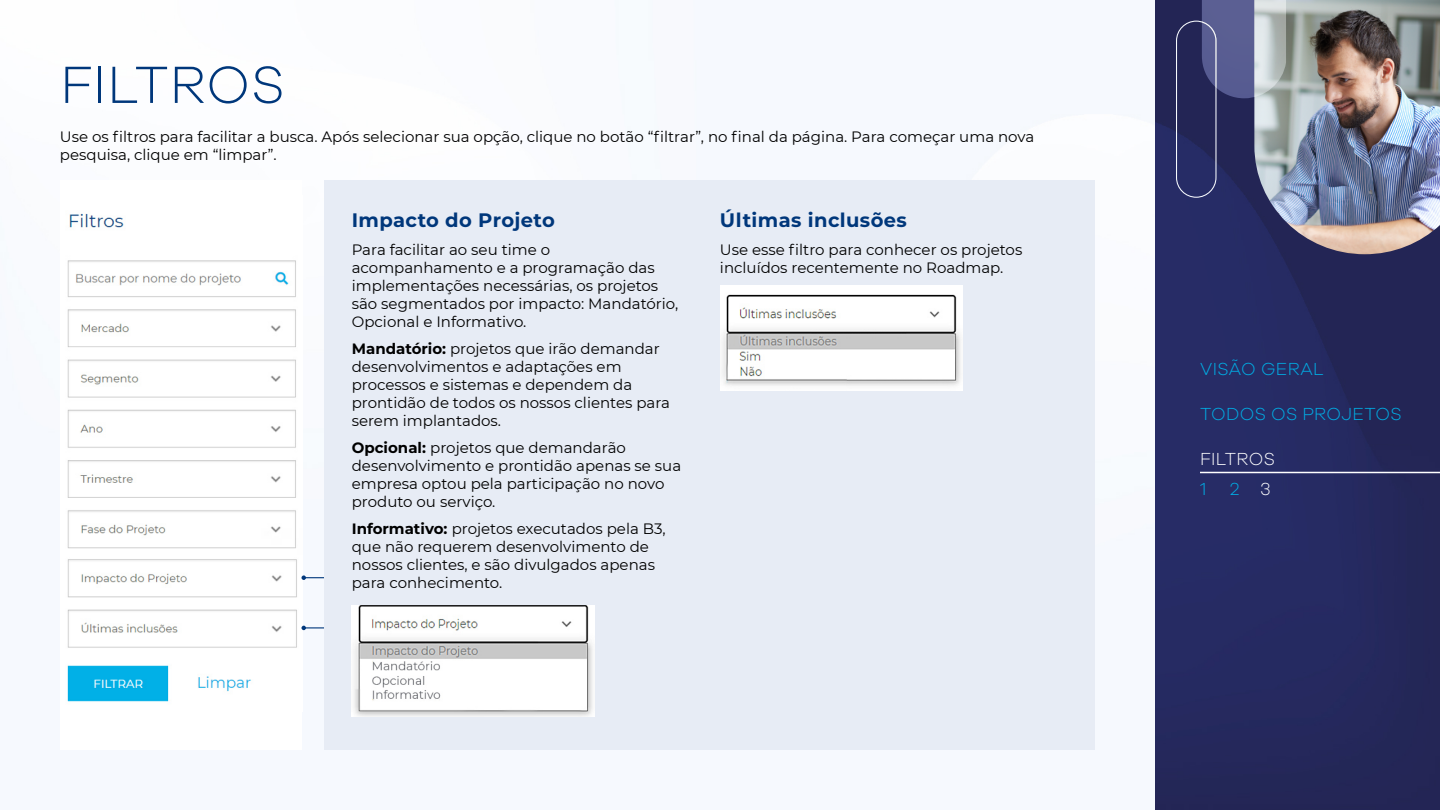
<style>
.page{position:relative;width:1440px;height:810px;background:#fff}
.page>*{position:absolute;margin:0;border:0;box-sizing:border-box;transform-origin:0 0}
.t1{font:300 54px "Galano Grotesque";letter-spacing:.02em;color:#00377b}
.t2{font:700 19.5px "Montserrat";letter-spacing:.02em;color:#00377b}
.t3{font:300 18px "Galano Grotesque";letter-spacing:.02em;color:#00afe6}
.t4{font:300 18px "Galano Grotesque";letter-spacing:.02em;color:#fff}
.t5{font:15px/18px "Montserrat";color:#000}
.s1{font-weight:700}
.s2{color:#fff}
</style>
<div class="page">
<img style="left:303px;top:0;width:1137px;height:810px">
<img style="left:1254px;top:0;width:186px;height:254px">
<div style="left:1176px;top:21px;width:41px;height:177px;border:1px solid #f7fafe;border-radius:20px"></div>
<img style="left:1202px;top:0;width:84px;height:98px">
<div style="left:324px;top:180px;width:771px;height:570px;background:#e7ecf5"></div>
<hr style="left:1200px;top:472px;width:240px;height:1px;background:#fff">
<img style="left:352px;top:605px;width:242px;height:111px">
<img style="left:720px;top:286px;width:242px;height:105px">
<img style="left:67px;top:213px;width:236px;height:489px">
<svg style="left:302px;top:575px;width:22px;height:5px"></svg>
<svg style="left:302px;top:626px;width:22px;height:4px"></svg>
<h1 class="t1" style="left:60px;top:52px;width:226px">FILTROS</h1>
<p class="t5" style="left:60px;top:127px;width:976px">Use os filtros para facilitar a busca. Após selecionar sua opção, clique no botão “filtrar”, no final da página. Para começar uma nova pesquisa, clique em “limpar”.</p>
<h2 class="t2" style="left:352px;top:206px;width:205px">Impacto do Projeto</h2>
<h2 class="t2" style="left:720px;top:206px;width:188px">Últimas inclusões</h2>
<p class="t5" style="left:352px;top:240px;width:328px">Para facilitar ao seu time o acompanhamento e a programação das implementações necessárias, os projetos são segmentados por impacto: Mandatório, Opcional e Informativo.</p>
<p class="t5" style="left:352px;top:339px;width:320px"><span class="s1">Mandatório:</span> projetos que irão demandar desenvolvimentos e adaptações em processos e sistemas e dependem da prontidão de todos os nossos clientes para serem implantados.</p>
<p class="t5" style="left:352px;top:438px;width:331px"><span class="s1">Opcional:</span> projetos que demandarão desenvolvimento e prontidão apenas se sua empresa optou pela participação no novo produto ou serviço.</p>
<p class="t5" style="left:352px;top:519px;width:315px"><span class="s1">Informativo:</span> projetos executados pela B3, que não requerem desenvolvimento de nossos clientes, e são divulgados apenas para conhecimento.</p>
<p class="t5" style="left:720px;top:240px;width:304px">Use esse filtro para conhecer os projetos incluídos recentemente no Roadmap.</p>
<p class="t3" style="left:1200px;top:359px;width:125px">VISÃO GERAL</p>
<p class="t3" style="left:1200px;top:404px;width:203px">TODOS OS PROJETOS</p>
<p class="t4" style="left:1200px;top:449px;width:76px">FILTROS</p>
<p class="t3" style="left:1200px;top:478px;width:8px">1</p>
<p class="t3" style="left:1230px;top:478px;width:42px">2 <span class="s2">3</span></p>
</div>
